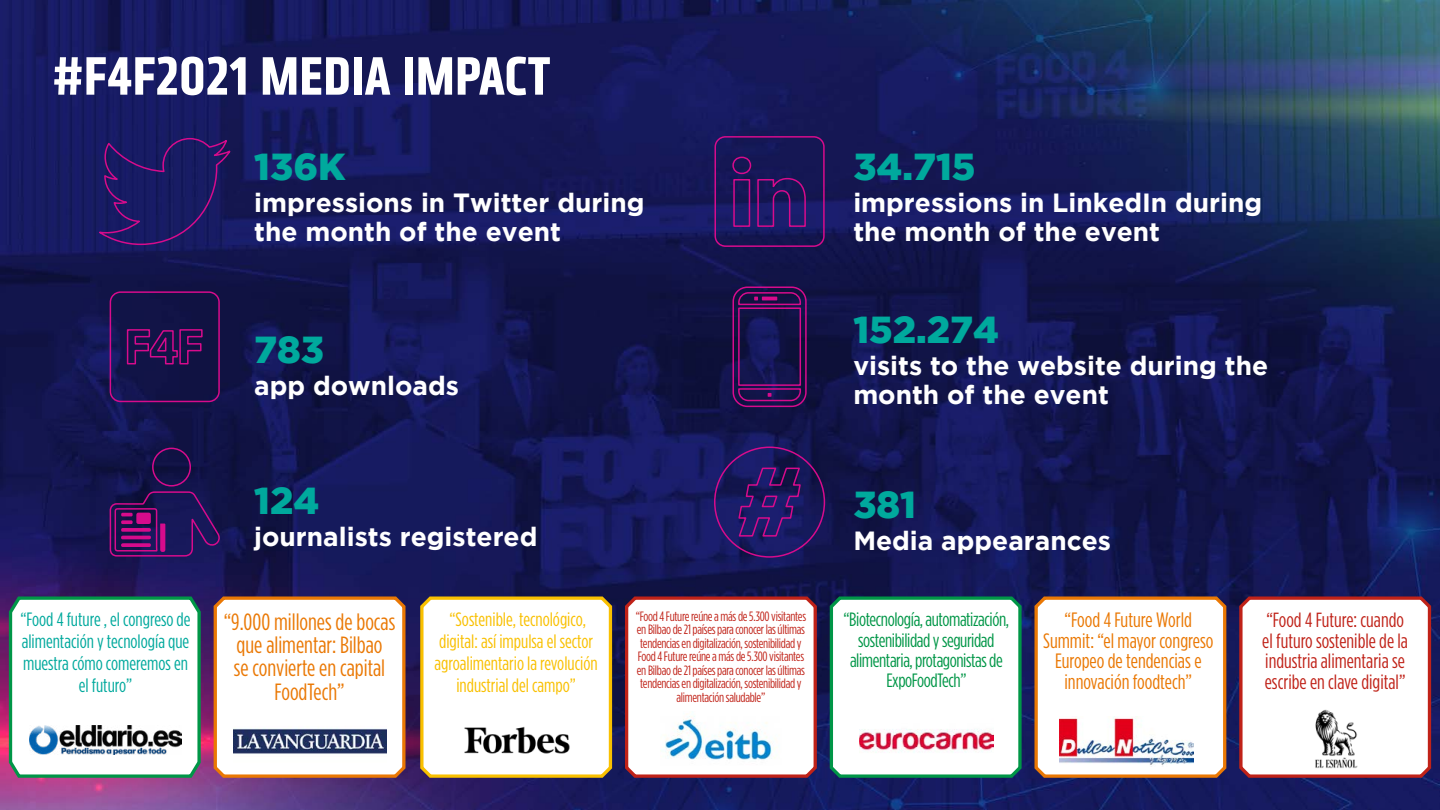
<style>
.page{position:relative;width:1440px;height:810px;background:#fff}
.page>*{position:absolute;margin:0;border:0;box-sizing:border-box;transform-origin:0 0}
.t1{font:700 condensed 56.25px "Klavika CH";letter-spacing:.01em;color:#fff}
.t2{font:900 37.5px "Gotham";color:#00a99d}
.t3{font:700 26.25px/28.8px "Gotham";color:#fff}
.t4{font:condensed 23.48px/23.3px "Gotham HTF";color:#ea7804;text-align:center}
.t5{font:condensed 20.77px/20.5px "Gotham HTF";color:#ea7804;text-align:center}
.t6{font:condensed 20.48px/20.5px "Gotham HTF";color:#c02218}
.t7{font:condensed 19.27px/22px "Gotham HTF";color:#f9c000;text-align:center}
.t8{font:condensed 19.27px/20.5px "Gotham HTF";letter-spacing:-.02em;color:#009647;text-align:center}
.t9{font:condensed 19.27px/22px "Gotham HTF";color:#00a99d;text-align:center}
.t10{font:condensed 13.5px/13.5px "Gotham HTF";letter-spacing:-.02em;color:#c02218;text-align:center}
</style>
<div class="page">
<img style="left:0;top:0;width:1440px;height:810px">
<svg style="left:93px;top:137px;width:139px;height:109px;background:#201963"></svg>
<div style="left:715px;top:136px;width:110px;height:111px;border:2px solid #d70b8c;border-radius:10px"></div>
<svg style="left:732px;top:156px;width:75px;height:72px;background:#2d1762"></svg>
<svg style="left:732px;top:286px;width:75px;height:122px;background:#301254"></svg>
<div style="left:110px;top:291px;width:110px;height:111px;border:2px solid #d70b8c;border-radius:10px"></div>
<div style="left:152px;top:448px;width:39px;height:39px;border:2px solid #d70b8c;border-radius:50%"></div>
<svg style="left:109px;top:491px;width:110px;height:66px;background:#3b135d"></svg>
<svg style="left:737px;top:467px;width:65px;height:70px;background:#2f1865"></svg>
<div style="left:714px;top:447px;width:111px;height:111px;border:2px solid #d70b8c;border-radius:50%"></div>
<svg style="left:126px;top:328px;width:77px;height:37px;background:#3c1155"></svg>
<svg style="left:828px;top:593px;width:195px;height:186px"></svg>
<svg style="left:212px;top:593px;width:195px;height:186px"></svg>
<svg style="left:1033px;top:593px;width:195px;height:186px"></svg>
<svg style="left:419px;top:593px;width:195px;height:186px"></svg>
<svg style="left:623px;top:593px;width:196px;height:186px"></svg>
<svg style="left:1238px;top:593px;width:195px;height:186px"></svg>
<img style="left:234px;top:716px;width:153px;height:50px">
<img style="left:457px;top:717px;width:120px;height:46px">
<img style="left:661px;top:712px;width:120px;height:54px">
<img style="left:860px;top:718px;width:133px;height:46px">
<img style="left:1060px;top:716px;width:134px;height:50px">
<img style="left:1314px;top:710px;width:44px;height:58px">
<svg style="left:7px;top:594px;width:195px;height:185px"></svg>
<img style="left:30px;top:725px;width:151px;height:29px">
<h1 class="t1" style="left:52px;top:40px;width:499px">#F4F2021 MEDIA IMPACT</h1>
<h2 class="t2" style="left:254px;top:145px;width:93px">136K</h2>
<h3 class="t3" style="left:254px;top:188px;width:392px">impressions in Twitter during the month of the event</h3>
<h2 class="t2" style="left:254px;top:328px;width:71px">783</h2>
<h3 class="t3" style="left:254px;top:370px;width:206px">app downloads</h3>
<h2 class="t2" style="left:254px;top:479px;width:67px">124</h2>
<h3 class="t3" style="left:254px;top:521px;width:285px">journalists registered</h3>
<h2 class="t2" style="left:853px;top:145px;width:124px">34.715</h2>
<h3 class="t3" style="left:853px;top:188px;width:410px">impressions in LinkedIn during the month of the event</h3>
<h2 class="t2" style="left:853px;top:308px;width:147px">152.274</h2>
<h3 class="t3" style="left:853px;top:350px;width:416px">visits to the website during the month of the event</h3>
<h2 class="t2" style="left:853px;top:483px;width:64px">381</h2>
<h3 class="t3" style="left:853px;top:526px;width:259px">Media appearances</h3>
<h3 class="t9" style="left:20px;top:608px;width:172px">“Food 4 future , el congreso de alimentación y tecnología que muestra cómo comeremos en el futuro”</h3>
<h3 class="t7" style="left:435px;top:608px;width:164px">“Sostenible, tecnológico, digital: así impulsa el sector agroalimentario la revolución industrial del campo”</h3>
<p class="t10" style="left:636px;top:609px;width:172px">“Food 4 Future reúne a más de 5.300 visitantes en Bilbao de 21 países para conocer las últimas tendencias en digitalización, sostenibilidad y Food 4 Future reúne a más de 5.300 visitantes en Bilbao de 21 países para conocer las últimas tendencias en digitalización, sostenibilidad y alimentación saludable”</p>
<h3 class="t6" style="left:1262px;top:609px;width:147px">“Food 4 Future: cuando el futuro sostenible de la industria alimentaria se escribe en clave digital”</h3>
<h3 class="t4" style="left:224px;top:609px;width:173px">“9.000 millones de bocas que alimentar: Bilbao<br>se convierte en capital<br>FoodTech”</h3>
<h3 class="t8" style="left:844px;top:609px;width:167px">“Biotecnología, automatización, sostenibilidad y seguridad alimentaria, protagonistas de<br>ExpoFoodTech”</h3>
<h3 class="t5" style="left:1043px;top:609px;width:172px">“Food 4 Future World<br>Summit: “el mayor congreso<br>Europeo de tendencias e innovación foodtech”</h3>
</div>
